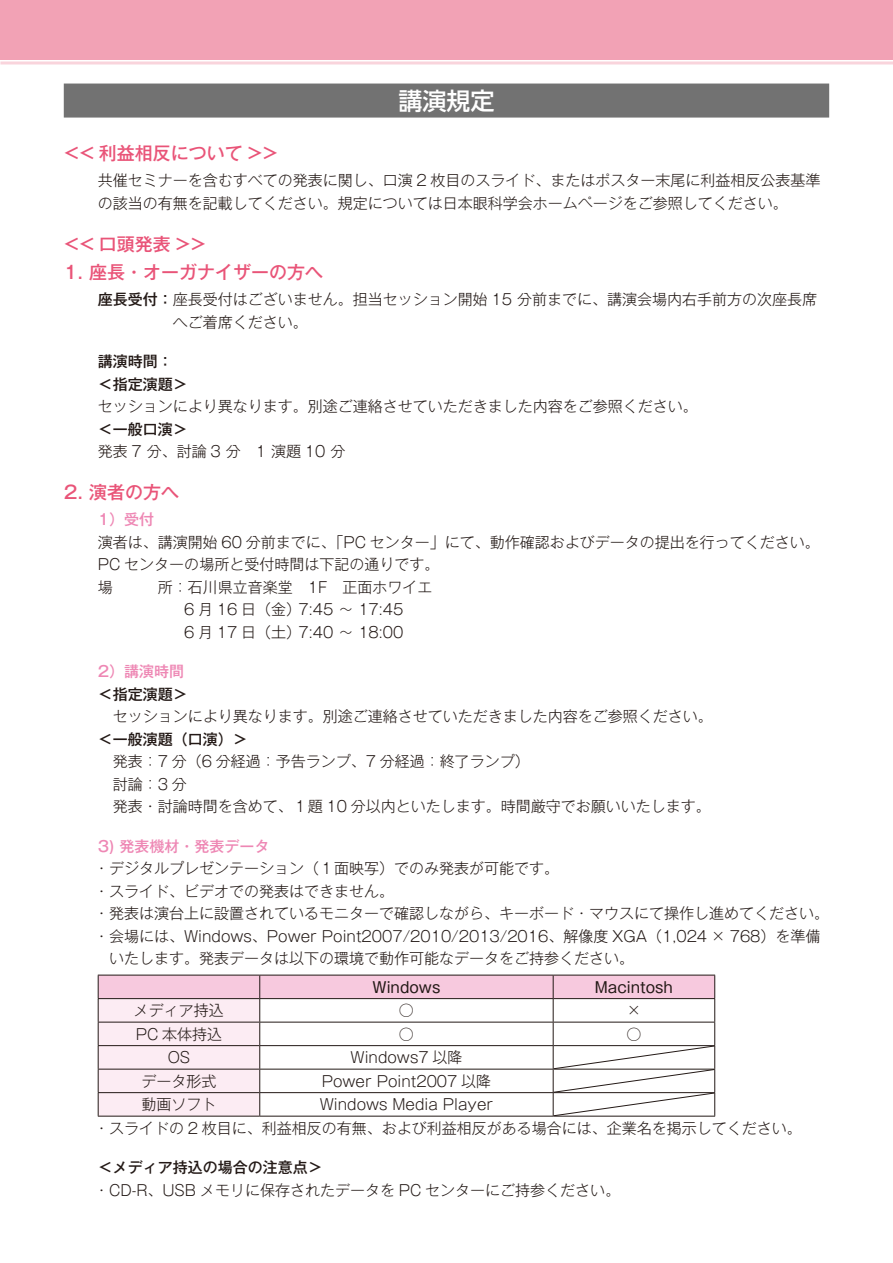
<style>
.page{position:relative;width:893px;height:1263px;background:#fff}
.page>*{position:absolute;margin:0;border:0;box-sizing:border-box;transform-origin:0 0}
.t1{font:500 24px "UD Shin Go Pro";color:#fff}
.見出し01{font:500 18px "Gothic MB101 Pro";color:#e95478}
.前付け文字{font:300 15px/22.5px "Gothic MB101 Pro";color:#231916}
.表_文字{font:300 15px "Gothic MB101 Pro";color:#231916}
.小見出し{font:500 15px "Gothic MB101 Pro";color:#ee87b4}
.表_見出し{font:15px "Gothic MB101 Pro";color:#231916}
.s1{font-weight:500}
</style>
<div class="page">
<div style="left:0;top:0;width:893px;height:60px;background:#f2a2b5"></div>
<hr style="left:0;top:61px;width:893px;height:3px;background:#f9d4dc">
<hr style="left:98px;top:1116px;width:162px;height:1px;background:#231916">
<hr style="left:260px;top:1116px;width:293px;height:1px;background:#231916">
<hr style="left:553px;top:1116px;width:162px;height:1px;background:#231916">
<svg style="left:98px;top:975px;width:617px;height:141px"></svg>
<div style="left:64px;top:84px;width:765px;height:34px;background:#727272"></div>
<p class="t1" style="left:398px;top:81px;width:97px">講演規定</p>
<p class="見出し01" style="left:64px;top:139px;width:216px">&lt;&lt; 利益相反について &gt;&gt;</p>
<p class="前付け文字" style="left:98px;top:167px;width:724px">共催セミナーを含むすべての発表に関し、口演 2 枚目のスライド、またはポスター末尾に利益相反公表基準の該当の有無を記載してください。規定については日本眼科学会ホームページをご参照してください。</p>
<p class="見出し01" style="left:64px;top:229px;width:144px">&lt;&lt; 口頭発表 &gt;&gt;</p>
<p class="見出し01" style="left:64px;top:258px;width:261px">1. 座長・オーガナイザーの方へ</p>
<p class="前付け文字" style="left:173px;top:286px;width:646px;text-indent:-75px"><span class="s1">座長受付：</span>座長受付はございません。担当セッション開始 15 分前までに、講演会場内右手前方の次座長席へご着席ください。</p>
<p class="前付け文字" style="left:98px;top:348px;width:601px"><span class="s1">講演時間：<br>＜指定演題＞<br></span>セッションにより異なります。別途ご連絡させていただきました内容をご参照ください。<span class="s1">＜一般口演＞<br></span>発表 7 分、討論 3 分　1 演題 10 分</p>
<p class="見出し01" style="left:64px;top:478px;width:117px">2. 演者の方へ</p>
<p class="小見出し" style="left:98px;top:507px;width:58px">1）受付</p>
<p class="前付け文字" style="left:98px;top:529px;width:724px">演者は、講演開始 60 分前までに、「PC センター」にて、動作確認およびデータの提出を行ってください。</p>
<p class="前付け文字" style="left:98px;top:551px;width:343px">PC センターの場所と受付時間は下記の通りです。</p>
<p class="前付け文字" style="left:98px;top:574px;width:336px">場　　　所：石川県立音楽堂　1F　正面ホワイエ</p>
<p class="前付け文字" style="left:184px;top:596px;width:221px">6 月 16 日（金）7:45 ～ 17:45</p>
<p class="前付け文字" style="left:184px;top:619px;width:221px">6 月 17 日（土）7:40 ～ 18:00</p>
<p class="小見出し" style="left:98px;top:659px;width:88px">2）講演時間</p>
<p class="前付け文字" style="left:98px;top:681px;width:616px"><span class="s1">＜指定演題＞<br></span>　セッションにより異なります。別途ご連絡させていただきました内容をご参照ください。<span class="s1">＜一般演題（口演）＞<br></span>　発表：7 分（6 分経過：予告ランプ、7 分経過：終了ランプ）<br>　討論：3 分<br>　発表・討論時間を含めて、１題 10 分以内といたします。時間厳守でお願いいたします。</p>
<p class="小見出し" style="left:98px;top:834px;width:173px">3) 発表機材・発表データ</p>
<p class="前付け文字" style="left:94px;top:855px;width:736px">・デジタルプレゼンテーション（１面映写）でのみ発表が可能です。<br>・スライド、ビデオでの発表はできません。<br>・発表は演台上に設置されているモニターで確認しながら、キーボード・マウスにて操作し進めてください。</p>
<p class="前付け文字" style="left:109px;top:923px;width:713px;text-indent:-15px">・会場には、Windows、Power Point2007/2010/2013/2016、解像度 XGA（1,024 × 768）を準備いたします。発表データは以下の環境で動作可能なデータをご持参ください。</p>
<p class="表_見出し" style="left:373px;top:974px;width:69px">Windows</p>
<p class="表_見出し" style="left:595px;top:974px;width:80px">Macintosh</p>
<p class="表_文字" style="left:134px;top:998px;width:91px">メディア持込</p>
<p class="表_文字" style="left:399px;top:998px;width:16px">○</p>
<p class="表_文字" style="left:626px;top:998px;width:16px">×</p>
<p class="表_文字" style="left:136px;top:1021px;width:88px">PC 本体持込</p>
<p class="表_文字" style="left:399px;top:1021px;width:16px">○</p>
<p class="表_文字" style="left:626px;top:1021px;width:16px">○</p>
<p class="表_文字" style="left:168px;top:1045px;width:24px">OS</p>
<p class="表_文字" style="left:351px;top:1045px;width:113px">Windows7 以降</p>
<p class="表_文字" style="left:141px;top:1068px;width:76px">データ形式</p>
<p class="表_文字" style="left:322px;top:1068px;width:171px">Power Point2007 以降</p>
<p class="表_文字" style="left:141px;top:1092px;width:76px">動画ソフト</p>
<p class="表_文字" style="left:320px;top:1092px;width:175px">Windows Media Player</p>
<p class="前付け文字" style="left:94px;top:1115px;width:709px">・スライドの 2 枚目に、利益相反の有無、および利益相反がある場合には、企業名を掲示してください。</p>
<p class="前付け文字" style="left:94px;top:1154px;width:528px"><span class="s1">＜メディア持込の場合の注意点＞<br></span>・CD-R、USB メモリに保存されたデータを PC センターにご持参ください。</p>
</div>
